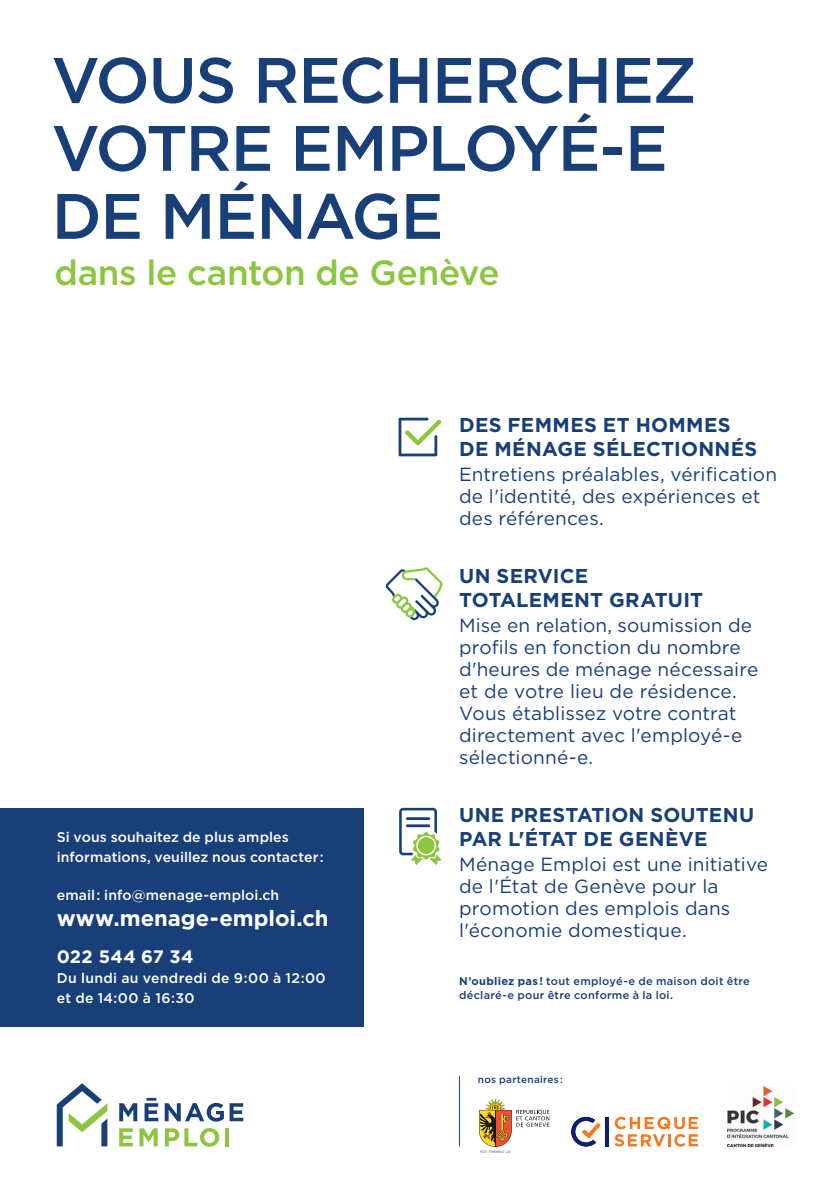
<style>
.page{position:relative;width:840px;height:1191px;background:#fff}
.page>*{position:absolute;margin:0;border:0;box-sizing:border-box;transform-origin:0 0}
.t1{font:500 64px/68px "Gotham";letter-spacing:-.025em;color:#193f78}
.t2{font:500 35px "Gotham";letter-spacing:-.01em;color:#8bc63e}
.t3{font:700 22px "Gotham";color:#fff}
.t4{font:700 20px/24px "Gotham";letter-spacing:.015em;color:#193f78}
.t5{font:19px/22px "Gotham";letter-spacing:.005em;color:#193f78}
.t6{font:700 18px "Gotham";letter-spacing:.02em;color:#fff}
.t7{font:500 14px/20px "Gotham";letter-spacing:.01em;color:#fff}
.t8{font:500 11px/14px "Gotham";letter-spacing:.025em;color:#193f78}
.t9{font:500 10px "Gotham";letter-spacing:.025em;color:#193f78}
.s1{font-weight:700}
</style>
<div class="page">
<svg style="left:119px;top:1103px;width:18px;height:18px"></svg>
<svg style="left:144px;top:1097px;width:14px;height:24px"></svg>
<svg style="left:165px;top:1102px;width:78px;height:19px"></svg>
<svg style="left:119px;top:1128px;width:14px;height:18px"></svg>
<svg style="left:139px;top:1128px;width:18px;height:18px"></svg>
<svg style="left:165px;top:1128px;width:54px;height:18px"></svg>
<hr style="left:225px;top:1128px;width:4px;height:18px;background:#8bc63e">
<svg style="left:57px;top:1083px;width:50px;height:63px"></svg>
<svg style="left:385px;top:567px;width:57px;height:53px"></svg>
<svg style="left:399px;top:808px;width:42px;height:56px"></svg>
<svg style="left:398px;top:418px;width:43px;height:38px"></svg>
<div style="left:0;top:808px;width:363px;height:218px;background:#193f78"></div>
<hr style="left:459px;top:1075px;width:1px;height:71px;background:#193f78">
<svg style="left:571px;top:1117px;width:29px;height:29px"></svg>
<svg style="left:614px;top:1116px;width:83px;height:30px"></svg>
<hr style="left:605px;top:1117px;width:3px;height:29px;background:#0d2169">
<img style="left:727px;top:1086px;width:65px;height:60px">
<svg style="left:479px;top:1098px;width:70px;height:54px"></svg>
<h1 class="t1" style="left:52px;top:45px;width:646px">VOUS RECHERCHEZ<br>VOTRE EMPLOYÉ-E<br>DE MÉNAGE</h1>
<h2 class="t2" style="left:54px;top:250px;width:446px">dans le canton de Genève</h2>
<p class="t4" style="left:459px;top:413px;width:299px">DES FEMMES ET HOMMES<br>DE MÉNAGE SÉLECTIONNÉS</p>
<p class="t5" style="left:459px;top:462px;width:319px">Entretiens préalables, vérification de l'identité, des expériences et des références.</p>
<p class="t7" style="left:57px;top:827px;width:268px">Si vous souhaitez de plus amples informations, veuillez nous contacter :</p>
<p class="t7" style="left:57px;top:885px;width:224px">email : info@menage-emploi.ch</p>
<p class="t3" style="left:57px;top:903px;width:273px">www.menage-emploi.ch</p>
<p class="t6" style="left:57px;top:944px;width:138px">022 544 67 34</p>
<p class="t7" style="left:57px;top:968px;width:270px">Du lundi au vendredi de 9:00 à 12:00 et de 14:00 à 16:30</p>
<p class="t4" style="left:459px;top:563px;width:245px">UN SERVICE<br>TOTALEMENT GRATUIT</p>
<p class="t5" style="left:459px;top:613px;width:301px">Mise en relation, soumission de profils en fonction du nombre d'heures de ménage nécessaire et de votre lieu de résidence.<br>Vous établissez votre contrat directement avec l'employé-e sélectionné-e.</p>
<p class="t4" style="left:459px;top:802px;width:296px">UNE PRESTATION SOUTENU<br>PAR L'ÉTAT DE GENÈVE</p>
<p class="t5" style="left:459px;top:852px;width:310px">Ménage Emploi est une initiative de l'État de Genève pour la promotion des emplois dans l'économie domestique.</p>
<p class="t8" style="left:459px;top:973px;width:292px"><span class="s1">N’oubliez pas !</span> tout employé-e de maison doit être déclaré-e pour être conforme à la loi.</p>
<p class="t9" style="left:477px;top:1073px;width:87px">nos partenaires :</p>
</div>
